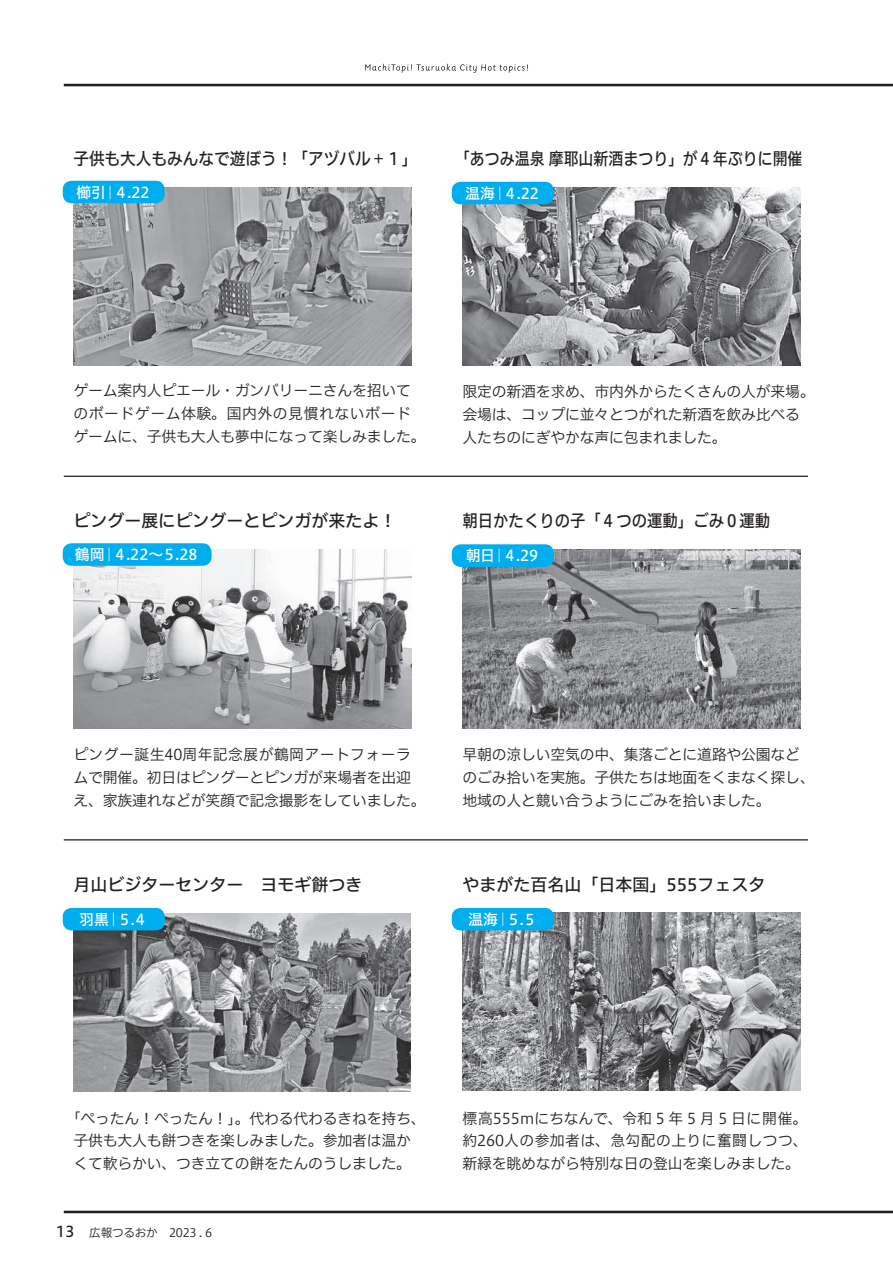
<style>
.page{position:relative;width:893px;height:1263px;background:#fff}
.page>*{position:absolute;margin:0;border:0;box-sizing:border-box;transform-origin:0 0}
.t1{font:16.95px "Hiragino UD Sans F Std N W5 90 msp RKSJ H";color:#231f20}
.t2{font:16.95px "Hiragino UD Sans F Std N W5 90 msp RKSJ H";color:#231f20;scale:.88 1}
.t3{font:16.95px "Hiragino UD Sans F Std N W5 90 msp RKSJ H";color:#231f20;scale:.92 1}
.t4{font:16.95px "Hiragino UD Sans F Std N W5 90 msp RKSJ H";color:#231f20;scale:.9 1}
.t5{font:14.85px/22.8px "Hiragino UD Sans F Std N W3 90 msp RKSJ H";letter-spacing:-.015em;color:#231f20}
.t6{font:14.85px "Hiragino UD Sans F Std N W5 90 msp RKSJ H";color:#fff}
.t7{font:11.7px "Hiragino UD Sans F Std N W3 90 msp RKSJ H";letter-spacing:-.025em;color:#231f20}
.s1{font-family:"Hiragino UD Sans F Std W5 90 msp RKSJ H"}
.s2{font-family:"Hiragino UD Sans F Std N W5 90 msp RKSJ H";font-size:14.85px}
</style>
<div class="page">
<hr style="left:64px;top:84px;width:829px;height:2px;background:#231f20">
<hr style="left:64px;top:1211px;width:829px;height:2px;background:#231f20">
<img style="left:74px;top:913px;width:337px;height:179px">
<hr style="left:64px;top:476px;width:744px;height:1px;background:#231f20">
<hr style="left:64px;top:839px;width:744px;height:1px;background:#231f20">
<svg style="left:365px;top:64px;width:163px;height:9px"></svg>
<img style="left:73px;top:550px;width:338px;height:178px">
<div style="left:63px;top:543px;width:149px;height:23px;background:#00aeef;border-radius:9px"></div>
<img style="left:73px;top:187px;width:338px;height:179px">
<div style="left:63px;top:181px;width:102px;height:22px;background:#00aeef;border-radius:9px"></div>
<img style="left:463px;top:550px;width:337px;height:178px">
<div style="left:452px;top:544px;width:102px;height:23px;background:#00aeef;border-radius:9px"></div>
<div style="left:63px;top:908px;width:102px;height:22px;background:#00aeef;border-radius:9px"></div>
<img style="left:462px;top:912px;width:338px;height:178px">
<div style="left:452px;top:908px;width:102px;height:22px;background:#00aeef;border-radius:9px"></div>
<img style="left:462px;top:187px;width:338px;height:179px">
<div style="left:452px;top:182px;width:102px;height:22px;background:#00aeef;border-radius:9px"></div>
<p class="t3" style="left:73px;top:152px;width:376px">子供も大人もみんなで遊ぼう！「アヅバル＋１」</p>
<p class="t6" style="left:77px;top:186px;width:74px">櫛引｜４.22</p>
<p class="t2" style="left:455px;top:152px;width:397px">「あつみ温泉 摩耶山新酒まつり」が４年ぶりに開催</p>
<p class="t6" style="left:465px;top:188px;width:75px"><span class="s1">温海</span>｜４.22</p>
<p class="t5" style="left:73px;top:381px;width:354px">ゲーム案内人ピエール・ガンバリーニさんを招いてのボードゲーム体験。国内外の見慣れないボードゲームに、子供も大人も夢中になって楽しみました。</p>
<p class="t5" style="left:462px;top:382px;width:354px">限定の新酒を求め、市内外からたくさんの人が来場。会場は、コップに並々とつがれた新酒を飲み比べる人たちのにぎやかな声に包まれました。</p>
<p class="t1" style="left:73px;top:515px;width:325px">ピングー展にピングーとピンガが来たよ！</p>
<p class="t4" style="left:462px;top:515px;width:344px">朝日かたくりの子「４つの運動」ごみ０運動</p>
<p class="t6" style="left:75px;top:549px;width:124px">鶴岡｜４.22～５.28</p>
<p class="t6" style="left:466px;top:550px;width:74px">朝日｜４.29</p>
<p class="t5" style="left:73px;top:745px;width:354px">ピングー誕生40周年記念展が鶴岡アートフォーラムで開催。初日はピングーとピンガが来場者を出迎え、家族連れなどが笑顔で記念撮影をしていました。</p>
<p class="t5" style="left:462px;top:745px;width:354px">早朝の涼しい空気の中、集落ごとに道路や公園などのごみ拾いを実施。子供たちは地面をくまなく探し、地域の人と競い合うようにごみを拾いました。</p>
<p class="t1" style="left:73px;top:878px;width:291px">月山ビジターセンター　ヨモギ餅つき</p>
<p class="t1" style="left:462px;top:878px;width:305px">やまがた百名山「日本国」555フェスタ</p>
<p class="t6" style="left:79px;top:914px;width:71px"><span class="s1">羽黒</span>｜５.４</p>
<p class="t6" style="left:468px;top:914px;width:71px"><span class="s1">温海</span>｜５.５</p>
<p class="t5" style="left:66px;top:1108px;width:361px;text-align:center">「ぺったん！ぺったん！」。代わる代わるきねを持ち、子供も大人も餅つきを楽しみました。参加者は温か<br>くて軟らかい、つき立ての餅をたんのうしました。</p>
<p class="t7" style="left:56px;top:1228px;width:157px"><span class="s2">13</span> 広報つるおか　2023 . 6</p>
<p class="t5" style="left:462px;top:1108px;width:347px;text-align:justify">標高555ｍにちなんで、令和５年５月５日に開催。約260人の参加者は、急勾配の上りに奮闘しつつ、新緑を眺めながら特別な日の登山を楽しみました。</p>
</div>
